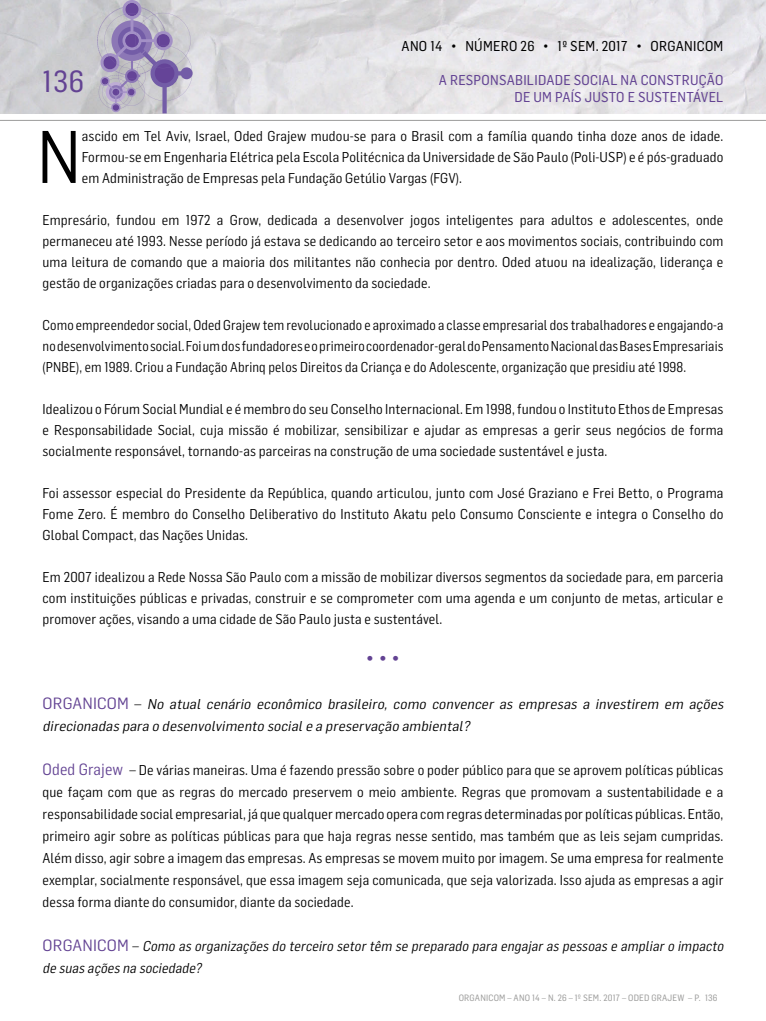
<style>
.page{position:relative;width:766px;height:1021px;background:#fff}
.page>*{position:absolute;margin:0;border:0;box-sizing:border-box;transform-origin:0 0}
.t1{font:72.9px "Flama Semicondensed";color:#000}
.t2{font:30px "Flama Semicondensed Basic";color:#634393}
.t3{font:22px "Flama Semicondensed";color:#634393}
.t4{font:14px/21px "Flama Semicondensed";letter-spacing:.01em;color:#000;text-align:justify}
.t5{font:14px/21px "Flama Semicondensed";letter-spacing:.01em;color:#000;text-align:justify;scale:.96 1}
.t6{font:italic 14px/22px "Flama Semicondensed";color:#000;scale:1.07 1}
.t7{font:italic 14px/22px "Flama Semicondensed";color:#000}
.t8{font:14px/16.8px "Flama Semicondensed Basic";letter-spacing:.02em;color:#634393;text-align:right}
.t9{font:14px "Flama Semicondensed Basic";letter-spacing:.02em;color:#000}
.t10{font:9px "Flama Semicondensed Basic";letter-spacing:.02em;color:#9d9d9c}
.s1{font-style:normal;font-size:16px;color:#634393}
.s2{font-style:normal}
.s3{font-size:16px;color:#634393}
</style>
<div class="page">
<img style="left:0;top:0;width:765px;height:113px">
<hr style="left:0;top:120px;width:765px;height:1px;background:#9d9d9c">
<svg style="left:97px;top:0;width:95px;height:113px;background:#afa6c1"></svg>
<p class="t9" style="left:401px;top:37px;width:323px">ANO 14 • NÚMERO 26 • 1º SEM. 2017 • ORGANICOM</p>
<p class="t8" style="left:439px;top:71px;width:286px">A RESPONSABILIDADE SOCIAL NA CONSTRUÇÃO<br>DE UM PAÍS JUSTO E SUSTENTÁVEL</p>
<h2 class="t2" style="left:43px;top:62px;width:43px">136</h2>
<h1 class="t1" style="left:37px;top:110px;width:46px">N</h1>
<p class="t4" style="left:82px;top:125px;width:642px">ascido em Tel Aviv, Israel, Oded Grajew mudou-se para o Brasil com a família quando tinha doze anos de idade.<br>Formou-se em Engenharia Elétrica pela Escola Politécnica da Universidade de São Paulo (Poli-USP) e é pós-graduado em Administração de Empresas pela Fundação Getúlio Vargas (FGV).</p>
<p class="t4" style="left:43px;top:209px;width:682px">Empresário, fundou em 1972 a Grow, dedicada a desenvolver jogos inteligentes para adultos e adolescentes, onde permaneceu até 1993. Nesse período já estava se dedicando ao terceiro setor e aos movimentos sociais, contribuindo com uma leitura de comando que a maioria dos militantes não conhecia por dentro. Oded atuou na idealização, liderança e gestão de organizações criadas para o desenvolvimento da sociedade.</p>
<p class="t5" style="left:43px;top:314px;width:710px">Como empreendedor social, Oded Grajew tem revolucionado e aproximado a classe empresarial dos trabalhadores e engajando-a no desenvolvimento social. Foi um dos fundadores e o primeiro coordenador-geral do Pensamento Nacional das Bases Empresariais (PNBE), em 1989. Criou a Fundação Abrinq pelos Direitos da Criança e do Adolescente, organização que presidiu até 1998.</p>
<p class="t4" style="left:43px;top:398px;width:682px">Idealizou o Fórum Social Mundial e é membro do seu Conselho Internacional. Em 1998, fundou o Instituto Ethos de Empresas e Responsabilidade Social, cuja missão é mobilizar, sensibilizar e ajudar as empresas a gerir seus negócios de forma socialmente responsável, tornando-as parceiras na construção de uma sociedade sustentável e justa.</p>
<p class="t4" style="left:43px;top:482px;width:682px">Foi assessor especial do Presidente da República, quando articulou, junto com José Graziano e Frei Betto, o Programa Fome Zero. É membro do Conselho Deliberativo do Instituto Akatu pelo Consumo Consciente e integra o Conselho do Global Compact, das Nações Unidas.</p>
<p class="t4" style="left:43px;top:566px;width:682px">Em 2007 idealizou a Rede Nossa São Paulo com a missão de mobilizar diversos segmentos da sociedade para, em parceria com instituições públicas e privadas, construir e se comprometer com uma agenda e um conjunto de metas, articular e promover ações, visando a uma cidade de São Paulo justa e sustentável.</p>
<h3 class="t3" style="left:366px;top:644px;width:36px">• • •</h3>
<p class="t6" style="left:43px;top:692px;width:640px"><span class="s1">O R G A N I C O M</span> <span class="s2">–</span> No atual cenário econômico brasileiro, como convencer as empresas a investirem em ações direcionadas para o desenvolvimento sociale a preservação ambiental?</p>
<p class="t4" style="left:43px;top:758px;width:682px;line-height:22px"><span class="s3">Oded Grajew</span> – De várias maneiras. Uma é fazendo pressão sobre o poder público para que se aprovem políticas públicas que façam com que as regras do mercado preservem o meio ambiente. Regras que promovam a sustentabilidade e a responsabilidade social empresarial, já que qualquer mercado opera com regras determinadas por políticas públicas. Então, primeiro agir sobre as políticas públicas para que haja regras nesse sentido, mas também que as leis sejam cumpridas.<br>Além disso, agir sobre a imagem das empresas. As empresas se movem muito por imagem. Se uma empresa for realmente exemplar, socialmente responsável, que essa imagem seja comunicada, que seja valorizada. Isso ajuda as empresas a agir dessa forma diante do consumidor, diante da sociedade.</p>
<p class="t7" style="left:43px;top:934px;width:685px"><span class="s1">O R G A N I C O M</span> <span class="s2">–</span> Como as organizações do terceiro setortêm se preparado para engajaras pessoas e ampliaro impacto de suas ações na sociedade?</p>
<p class="t10" style="left:458px;top:992px;width:260px">ORGANICOM – ANO 14 – N. 26 – 1º SEM. 2017 – ODED GRAJEW – P. 136</p>
</div>
